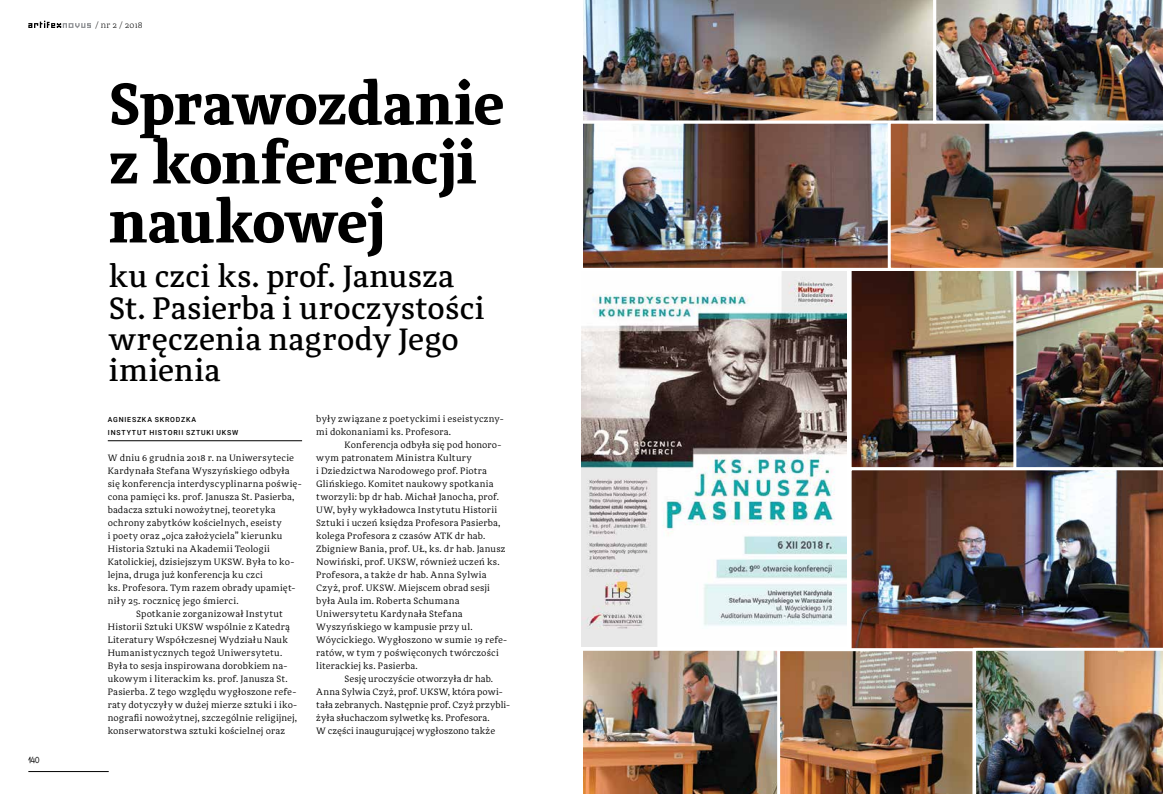
<style>
.page{position:relative;width:1163px;height:794px;background:#fff}
.page>*{position:absolute;margin:0;border:0;box-sizing:border-box;transform-origin:0 0}
.t1{font:700 61px/59px "Adagio Serif";letter-spacing:-.025em;color:#000}
.t2{font:500 32px/31px "Adagio Serif";letter-spacing:-.005em;color:#000}
.t3{font:9.5px/13px "Adagio Serif";letter-spacing:.01em;color:#000}
.t4{font:9.5px "Adagio Serif";letter-spacing:.03em;color:#000}
.t5{font:300 9px "Adagio Serif";color:#000}
.t6{font:100 8px "Nordica";color:#000}
.t7{font:500 7px/13px "Roboto";letter-spacing:.115em;color:#000}
</style>
<div class="page">
<hr style="left:28px;top:771px;width:81px;height:1px;background:#000">
<svg style="left:28px;top:21px;width:63px;height:7px"></svg>
<img style="left:1016px;top:271px;width:146px;height:196px">
<img style="left:852px;top:271px;width:160px;height:195px">
<div style="left:848px;top:264px;width:168px;height:206px;border:3px solid #fff"></div>
<hr style="left:108px;top:440px;width:194px;height:1px;background:#000">
<img style="left:581px;top:271px;width:265px;height:375px">
<img style="left:584px;top:124px;width:303px;height:143px">
<div style="left:580px;top:120px;width:315px;height:151px;border:3px solid #fff"></div>
<img style="left:848px;top:467px;width:314px;height:181px">
<img style="left:887px;top:123px;width:275px;height:148px">
<img style="left:580px;top:0;width:353px;height:123px">
<img style="left:933px;top:0;width:229px;height:121px">
<img style="left:583px;top:648px;width:579px;height:146px">
<p class="t6" style="left:28px;top:756px;width:13px">140</p>
<p class="t5" style="left:95px;top:20px;width:49px">/ nr 2 / 2018</p>
<h1 class="t1" style="left:109px;top:75px;width:397px">Sprawozdanie z konferencji naukowej</h1>
<h2 class="t2" style="left:109px;top:262px;width:377px">ku czci ks. prof. Janusza<br>St. Pasierba i uroczystości wręczenia nagrody Jego imienia</h2>
<p class="t3" style="left:316px;top:412px;width:189px">były związane z poetyckimi i eseistyczny&shy;mi dokonaniami ks. Profesora.</p>
<p class="t3" style="left:316px;top:438px;width:192px;text-indent:28px">Konferencja odbyła się pod honoro&shy;wym patronatem Ministra Kultury<br>i Dziedzictwa Narodowego prof. Piotra Glińskiego. Komitet naukowy spotkania tworzyli: bp dr hab. Michał Janocha, prof.<br>UW, były wykładowca Instytutu Historii Sztuki i uczeń księdza Profesora Pasierba, kolega Profesora z czasów ATK dr hab.<br>Zbigniew Bania, prof. UŁ, ks. dr hab. Janusz Nowiński, prof. UKSW, również uczeń ks.<br>Profesora, a także dr hab. Anna Sylwia Czyż, prof. UKSW. Miejscem obrad sesji była Aula im. Roberta Schumana Uniwersytetu Kardynała Stefana Wyszyńskiego w kampusie przy ul.<br>Wóycickiego. Wygłoszono w sumie 19 refe&shy;ratów, w tym 7 poświęconych twórczości literackiej ks. Pasierba.</p>
<p class="t3" style="left:316px;top:672px;width:195px;text-indent:28px">Sesję uroczyście otworzyła dr hab.<br>Anna Sylwia Czyż, prof. UKSW, która powi&shy;tała zebranych. Następnie prof. Czyż przybli&shy;żyła słuchaczom sylwetkę ks. Profesora.<br>W części inaugurującej wygłoszono także</p>
<p class="t7" style="left:108px;top:412px;width:132px">AGNIESZKA SKRODZKA<br>INSTYTUT HISTORII SZTUKI UKSW</p>
<p class="t3" style="left:108px;top:451px;width:188px">W dniu 6 grudnia 2018 r. na Uniwersytecie</p>
<p class="t3" style="left:108px;top:464px;width:183px">Kardynała Stefana Wyszyńskiego odbyła</p>
<p class="t3" style="left:108px;top:477px;width:195px">się konferencja interdyscyplinarna poświę-</p>
<p class="t3" style="left:108px;top:490px;width:188px">cona pamięci ks. prof. Janusza St. Pasierba,</p>
<p class="t3" style="left:108px;top:503px;width:169px">badacza sztuki nowożytnej, teoretyka</p>
<p class="t3" style="left:108px;top:516px;width:175px">ochrony zabytków kościelnych, eseisty</p>
<p class="t3" style="left:108px;top:529px;width:176px">i poety oraz „ojca założyciela” kierunku</p>
<p class="t3" style="left:108px;top:542px;width:164px">Historia Sztuki na Akademii Teologii</p>
<p class="t3" style="left:108px;top:555px;width:188px">Katolickiej, dzisiejszym UKSW. Była to ko-</p>
<p class="t3" style="left:108px;top:568px;width:156px">lejna, druga już konferencja ku czci</p>
<p class="t3" style="left:108px;top:581px;width:189px">ks. Profesora. Tym razem obrady upamięt-</p>
<p class="t3" style="left:108px;top:594px;width:132px">niły 25. rocznicę jego śmierci.</p>
<p class="t4" style="left:136px;top:608px;width:148px">Spotkanie zorganizował Instytut</p>
<p class="t3" style="left:108px;top:620px;width:184px">Historii Sztuki UKSW wspólnie z Katedrą</p>
<p class="t3" style="left:108px;top:633px;width:182px">Literatury Współczesnej Wydziału Nauk</p>
<p class="t3" style="left:108px;top:646px;width:176px">Humanistycznych tegoż Uniwersytetu.</p>
<p class="t3" style="left:108px;top:659px;width:181px">Była to sesja inspirowana dorobkiem na-</p>
<p class="t3" style="left:108px;top:672px;width:181px">ukowym i literackim ks. prof. Janusza St.</p>
<p class="t3" style="left:108px;top:685px;width:190px">Pasierba. Z tego względu wygłoszone refe-</p>
<p class="t3" style="left:108px;top:698px;width:191px">raty dotyczyły w dużej mierze sztuki i iko-</p>
<p class="t3" style="left:108px;top:711px;width:191px">nografii nowożytnej, szczególnie religijnej,</p>
<p class="t3" style="left:108px;top:724px;width:179px">konserwatorstwa sztuki kościelnej oraz</p>
</div>
